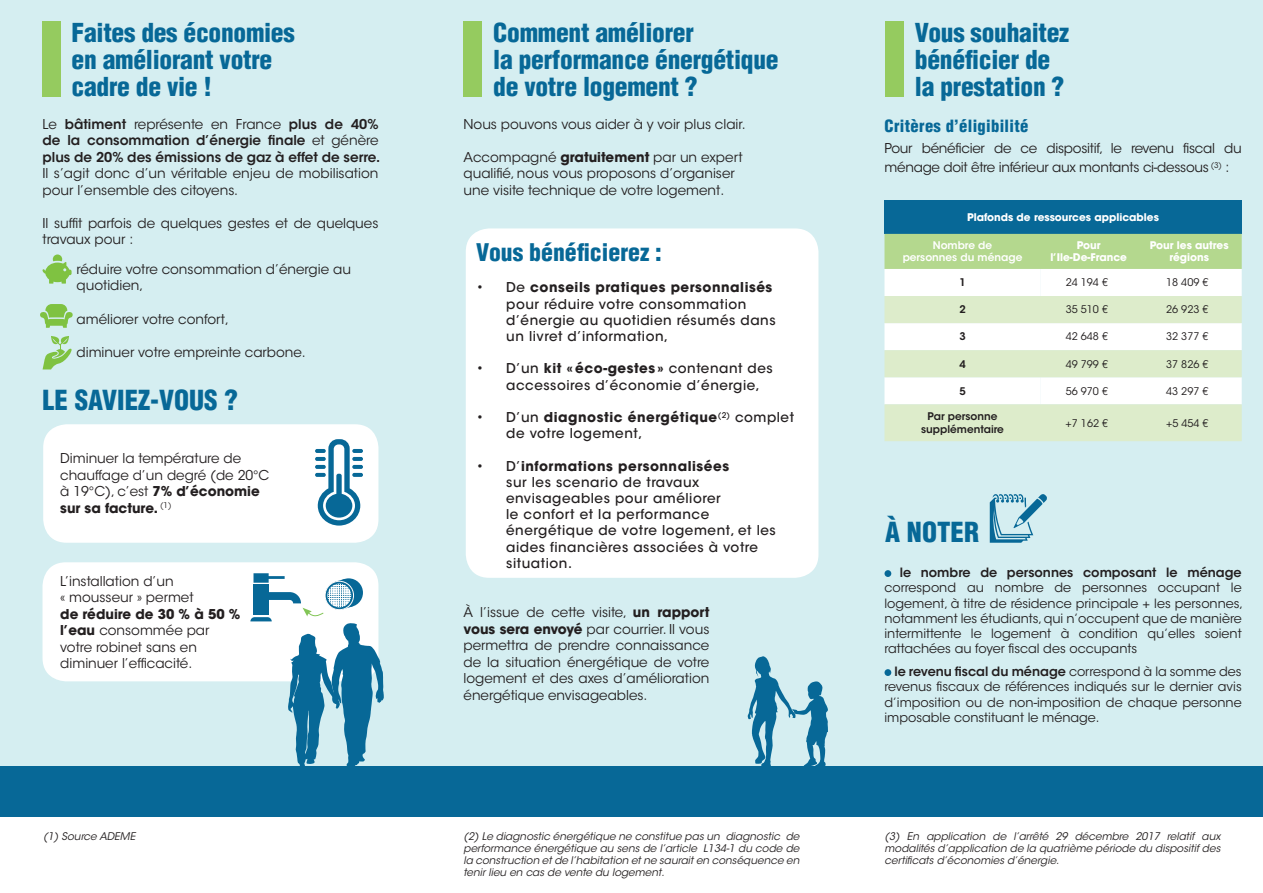
<style>
.page{position:relative;width:1263px;height:893px;background:#fff}
.page>*{position:absolute;margin:0;border:0;box-sizing:border-box;transform-origin:0 0}
.t1{font:900 condensed 27px "Helvetica";color:#076897}
.t2{font:900 condensed 25.5px/27px "Helvetica";letter-spacing:-.01em;color:#076897}
.t3{font:900 condensed 23.7px "Helvetica";color:#076897}
.t4{font:900 condensed 16.5px "Helvetica";letter-spacing:.02em;color:#076897}
.t5{font:13.5px/16.5px "ITC Avant Garde Std";color:#231f20}
.t6{font:500 13.5px/16.2px "ITC Avant Garde Std";letter-spacing:.04em;color:#231f20}
.t7{font:600 13.5px/16.5px "ITC Avant Garde Std";color:#231f20}
.t8{font:13.5px/19.5px "ITC Avant Garde Std";letter-spacing:-.02em;color:#231f20}
.t9{font:12.75px/15.3px "ITC Avant Garde Std";color:#231f20;text-align:justify}
.t10{font:600 12.75px "ITC Avant Garde Std";color:#231f20}
.t11{font:italic 10.5px/12px "ITC Avant Garde Std";color:#231f20;text-align:justify}
.t12{font:10.5px "ITC Avant Garde Std";color:#231f20}
.t13{font:700 10.5px/12.6px "ITC Avant Garde Std";color:#fff;text-align:center}
.t14{font:600 10.5px/12.6px "ITC Avant Garde Std";color:#231f20;text-align:center}
.t15{font:600 10.5px/12.6px "ITC Avant Garde Std";color:#fff;text-align:center}
.s1{font-weight:400}
.s2{font-weight:700}
.s3{font-weight:600}
</style>
<div class="page">
<div style="left:0;top:0;width:1263px;height:801px;background:#d5eef1"></div>
<div style="left:43px;top:424px;width:335px;height:119px;background:#fff;border-radius:23px"></div>
<div style="left:466px;top:228px;width:352px;height:350px;background:#fff;border-radius:23px"></div>
<div style="left:43px;top:562px;width:335px;height:119px;background:#fff;border-radius:23px"></div>
<div style="left:884px;top:570px;width:7px;height:7px;background:#076897;border-radius:50%"></div>
<div style="left:884px;top:669px;width:7px;height:7px;background:#076897;border-radius:50%"></div>
<svg style="left:250px;top:573px;width:134px;height:194px"></svg>
<div style="left:0;top:767px;width:1263px;height:50px;background:#076897"></div>
<svg style="left:748px;top:656px;width:80px;height:111px"></svg>
<div style="left:43px;top:21px;width:18px;height:76px;background:#95cb5f"></div>
<div style="left:463px;top:21px;width:19px;height:76px;background:#95cb5f"></div>
<div style="left:885px;top:21px;width:19px;height:76px;background:#95cb5f"></div>
<svg style="left:318px;top:439px;width:42px;height:87px"></svg>
<svg style="left:315px;top:449px;width:11px;height:4px"></svg>
<svg style="left:315px;top:457px;width:11px;height:4px"></svg>
<svg style="left:315px;top:465px;width:11px;height:4px"></svg>
<svg style="left:315px;top:473px;width:11px;height:4px"></svg>
<svg style="left:352px;top:449px;width:11px;height:4px"></svg>
<svg style="left:352px;top:457px;width:11px;height:4px"></svg>
<svg style="left:352px;top:465px;width:11px;height:4px"></svg>
<svg style="left:352px;top:473px;width:11px;height:4px"></svg>
<div style="left:884px;top:200px;width:358px;height:34px;background:#076897"></div>
<svg style="left:884px;top:234px;width:358px;height:62px;background:#d4e9bf"></svg>
<svg style="left:884px;top:296px;width:358px;height:145px;background:#e9f2de"></svg>
<svg style="left:990px;top:494px;width:57px;height:49px"></svg>
<svg style="left:40px;top:304px;width:33px;height:24px"></svg>
<svg style="left:43px;top:336px;width:29px;height:33px"></svg>
<svg style="left:42px;top:254px;width:30px;height:30px"></svg>
<h2 class="t2" style="left:72px;top:19px;width:225px">Faites des économies en améliorant votre cadre de vie !</h2>
<h2 class="t2" style="left:493px;top:19px;width:287px">Comment améliorer<br>la performance énergétique de votre logement ?</h2>
<h2 class="t2" style="left:915px;top:19px;width:156px">Vous souhaitez bénéficier de la prestation ?</h2>
<p class="t7" style="left:43px;top:116px;width:339px"><span class="s1">Le</span> bâtiment <span class="s1">représente en France</span> plus de 40% de la consommation d’énergie finale <span class="s1">et génère </span>plus de 20% des émissions de gaz à effet de serre.</p>
<p class="t5" style="left:43px;top:165px;width:337px">Il s’agit donc d’un véritable enjeu de mobilisation pour l’ensemble des citoyens.</p>
<p class="t5" style="left:43px;top:215px;width:337px">Il suffit parfois de quelques gestes et de quelques travaux pour :</p>
<p class="t5" style="left:77px;top:261px;width:276px">réduire votre consommation d’énergie au quotidien,</p>
<p class="t5" style="left:77px;top:311px;width:154px">améliorer votre confort,</p>
<p class="t5" style="left:77px;top:344px;width:231px">diminuer votre empreinte carbone.</p>
<h1 class="t1" style="left:43px;top:383px;width:197px">LE SAVIEZ-VOUS ?</h1>
<p class="t5" style="left:60px;top:450px;width:211px">Diminuer la température de chauffage d’un degré (de 20°C à 19°C), c’est <span class="s2">7% d’économie sur sa facture.</span> <sup>(1)</sup></p>
<p class="t5" style="left:60px;top:573px;width:135px">L’installation d’un<br>« mousseur » permet</p>
<p class="t5" style="left:60px;top:606px;width:182px"><span class="s2">de réduire de 30 % à 50 % l’eau</span> consommée par votre robinet sans en diminuer l’efficacité.</p>
<p class="t11" style="left:43px;top:831px;width:94px">(1) Source ADEME</p>
<p class="t5" style="left:463px;top:116px;width:284px">Nous pouvons vous aider à y voir plus clair.</p>
<p class="t5" style="left:463px;top:149px;width:281px">Accompagné <span class="s2">gratuitement</span> par un expert qualifié, nous vous proposons d’organiser une visite technique de votre logement.</p>
<h3 class="t3" style="left:476px;top:238px;width:187px">Vous bénéficierez :</h3>
<p class="t6" style="left:506px;top:279px;width:271px;text-indent:-30px">• De <span class="s2">conseils pratiques personnalisés </span>pour réduire votre consommation d’énergie au quotidien résumés dans un livret d’information,</p>
<p class="t6" style="left:506px;top:360px;width:268px;text-indent:-30px">• D’un <span class="s2">kit « éco-gestes »</span> contenant des accessoires d’économie d’énergie,</p>
<p class="t6" style="left:506px;top:409px;width:289px;text-indent:-30px">• D’un <span class="s2">diagnostic énergétique</span><sup>(2)</sup> complet de votre logement,</p>
<p class="t6" style="left:506px;top:458px;width:271px;text-indent:-30px">• D’<span class="s2">informations personnalisées<br></span>sur les scenario de travaux envisageables pour améliorer<br>le confort et la performance énergétique de votre logement, et les aides financières associées à votre situation.</p>
<p class="t5" style="left:463px;top:604px;width:247px;text-align:justify">À l’issue de cette visite, <span class="s2">un rapport vous sera envoyé</span> par courrier. Il vous permettra de prendre connaissance de la situation énergétique de votre logement et des axes d’amélioration énergétique envisageables.</p>
<p class="t4" style="left:884px;top:116px;width:145px">Critères d’éligibilité</p>
<p class="t8" style="left:884px;top:138px;width:359px">Pour bénéficier de ce dispositif, le revenu fiscal du ménage doit être inférieur aux montants ci-dessous <sup>(3)</sup> :</p>
<p class="t13" style="left:967px;top:211px;width:193px">Plafonds de ressources applicables</p>
<p class="t15" style="left:903px;top:239px;width:121px">Nombre de<br>personnes du ménage</p>
<p class="t13" style="left:1050px;top:239px;width:78px">Pour l’Ile-De-France</p>
<p class="t13" style="left:1150px;top:239px;width:80px">Pour les autres régions</p>
<p class="t14" style="left:959px;top:276px;width:8px">1</p>
<p class="t12" style="left:1066px;top:276px;width:44px">24 194 €</p>
<p class="t12" style="left:1166px;top:276px;width:44px">18 409 €</p>
<p class="t14" style="left:959px;top:303px;width:8px">2</p>
<p class="t12" style="left:1066px;top:303px;width:44px">35 510 €</p>
<p class="t12" style="left:1166px;top:303px;width:44px">26 923 €</p>
<p class="t14" style="left:959px;top:330px;width:8px">3</p>
<p class="t12" style="left:1066px;top:330px;width:44px">42 648 €</p>
<p class="t12" style="left:1166px;top:330px;width:44px">32 377 €</p>
<p class="t14" style="left:959px;top:357px;width:8px">4</p>
<p class="t12" style="left:1066px;top:357px;width:44px">49 799 €</p>
<p class="t12" style="left:1166px;top:357px;width:44px">37 826 €</p>
<p class="t14" style="left:959px;top:384px;width:8px">5</p>
<p class="t12" style="left:1066px;top:384px;width:44px">56 970 €</p>
<p class="t12" style="left:1166px;top:384px;width:44px">43 297 €</p>
<p class="t14" style="left:921px;top:410px;width:84px">Par personne supplémentaire</p>
<p class="t12" style="left:1065px;top:416px;width:44px">+7 162 €</p>
<p class="t12" style="left:1166px;top:416px;width:44px">+5 454 €</p>
<h1 class="t1" style="left:885px;top:515px;width:95px">À NOTER</h1>
<p class="t10" style="left:900px;top:564px;width:343px">le nombre de personnes composant le ménage</p>
<p class="t9" style="left:884px;top:580px;width:360px">correspond au nombre de personnes occupant le logement, à titre de résidence principale + les personnes, notamment les étudiants, qui n’occupent que de manière intermittente le logement à condition qu’elles soient rattachées au foyer fiscal des occupants</p>
<p class="t9" style="left:884px;top:664px;width:359px;text-indent:10px"><span class="s3">le revenu fiscal du ménage</span> correspond à la somme des revenus fiscaux de références indiqués sur le dernier avis d’imposition ou de non-imposition de chaque personne imposable constituant le ménage.</p>
<p class="t11" style="left:463px;top:831px;width:337px">(2) Le diagnostic énergétique ne constitue pas un diagnostic de performance énergétique au sens de l’article L134-1 du code de la construction et de l’habitation et ne saurait en conséquence en tenir lieu en cas de vente du logement.</p>
<p class="t11" style="left:884px;top:831px;width:337px">(3) En application de l’arrêté 29 décembre 2017 relatif aux modalités d’application de la quatrième période du dispositif des certificats d’économies d’énergie.</p>
</div>
